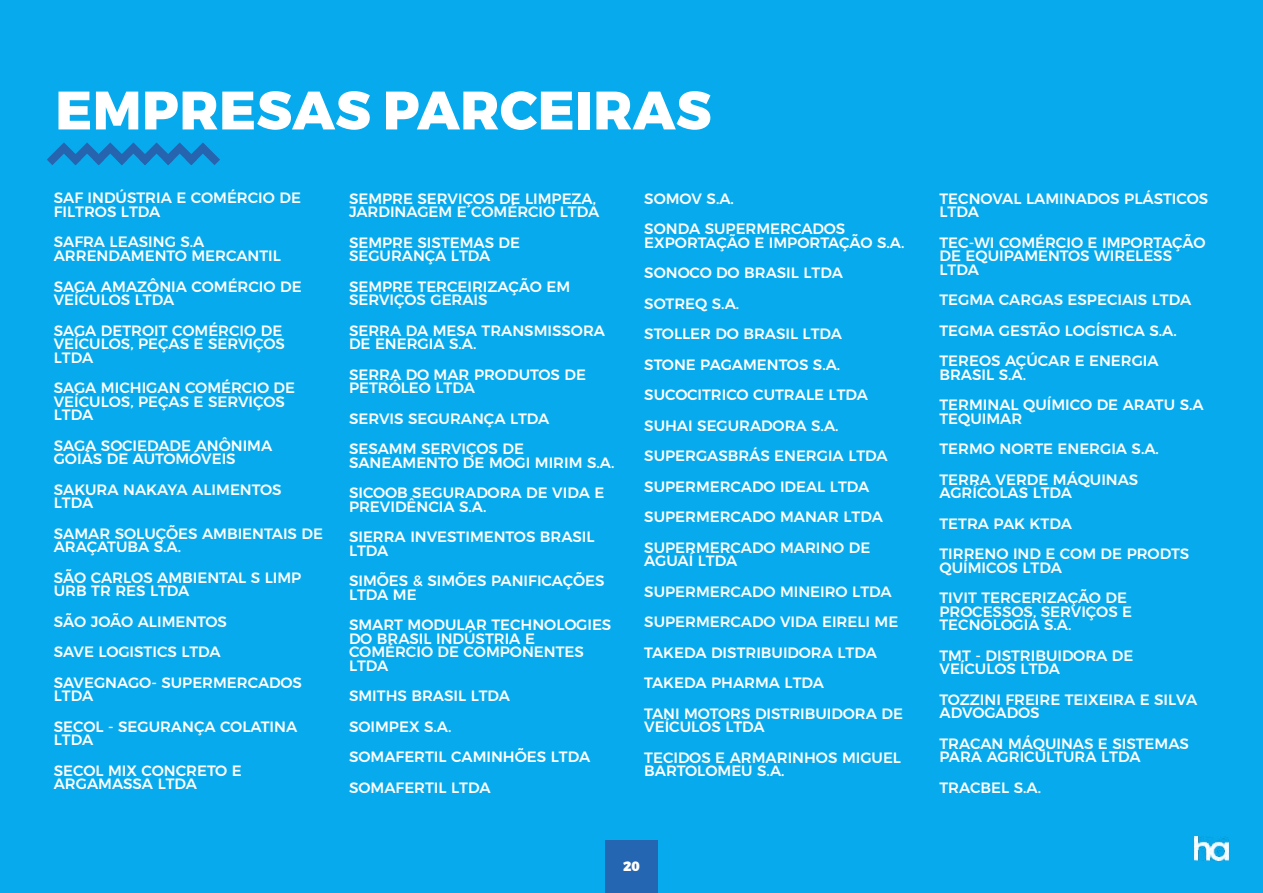
<style>
.page{position:relative;width:1263px;height:893px;background:#07abed}
.page>*{position:absolute;margin:0;border:0;box-sizing:border-box;transform-origin:0 0}
.t1{font:800 54px "Montserrat";letter-spacing:.01em;color:#fff}
.t2{font:500 15px/30.5px "Montserrat";color:#fff}
.t3{font:900 13.5px "Montserrat Alternates";color:#fff}
</style>
<div class="page">
<svg style="left:47px;top:142px;width:173px;height:23px"></svg>
<div style="left:605px;top:841px;width:53px;height:52px;background:#2466b1"></div>
<img style="left:1194px;top:837px;width:34px;height:23px">
<h1 class="t1" style="left:55px;top:77px;width:657px">EMPRESAS PARCEIRAS</h1>
<p class="t2" style="left:54px;top:190px;width:249px;line-height:13.5px">SAF INDÚSTRIA E COMÉRCIO DE<br>FILTROS LTDA</p>
<p class="t2" style="left:54px;top:234px;width:229px;line-height:13.5px">SAFRA LEASING S.A<br>ARRENDAMENTO MERCANTIL</p>
<p class="t2" style="left:54px;top:278px;width:249px;line-height:13.5px">SAGA AMAZÔNIA COMÉRCIO DE<br>VEÍCULOS LTDA</p>
<p class="t2" style="left:54px;top:322px;width:233px;line-height:13.5px">SAGA DETROIT COMÉRCIO DE<br>VEÍCULOS, PEÇAS E SERVIÇOS<br>LTDA</p>
<p class="t2" style="left:54px;top:380px;width:243px;line-height:13.5px">SAGA MICHIGAN COMÉRCIO DE<br>VEÍCULOS, PEÇAS E SERVIÇOS<br>LTDA</p>
<p class="t2" style="left:54px;top:437px;width:220px;line-height:13.5px">SAGA SOCIEDADE ANÔNIMA<br>GOIÁS DE AUTOMÓVEIS</p>
<p class="t2" style="left:54px;top:481px;width:229px;line-height:13.5px">SAKURA NAKAYA ALIMENTOS<br>LTDA</p>
<p class="t2" style="left:54px;top:525px;width:271px;line-height:13.5px">SAMAR SOLUÇÕES AMBIENTAIS DE<br>ARAÇATUBA S.A.</p>
<p class="t2" style="left:54px;top:569px;width:249px;line-height:13.5px">SÃO CARLOS AMBIENTAL S LIMP<br>URB TR RES LTDA</p>
<p class="t2" style="left:54px;top:605px;width:250px">SÃO JOÃO ALIMENTOS<br>SAVE LOGISTICS LTDA<br>SAVEGNAGO- SUPERMERCADOS</p>
<p class="t2" style="left:54px;top:679px;width:245px">LTDA<br>SECOL - SEGURANÇA COLATINA</p>
<p class="t2" style="left:54px;top:723px;width:189px">LTDA<br>SECOL MIX CONCRETO E</p>
<p class="t2" style="left:54px;top:767px;width:145px">ARGAMASSA LTDA</p>
<p class="t2" style="left:349px;top:190px;width:252px;line-height:13.5px">SEMPRE SERVIÇOS DE LIMPEZA,<br>JARDINAGEM E COMÉRCIO LTDA</p>
<p class="t2" style="left:349px;top:234px;width:173px;line-height:13.5px">SEMPRE SISTEMAS DE<br>SEGURANÇA LTDA</p>
<p class="t2" style="left:349px;top:278px;width:223px;line-height:13.5px">SEMPRE TERCEIRIZAÇÃO EM<br>SERVIÇOS GERAIS</p>
<p class="t2" style="left:349px;top:322px;width:258px;line-height:13.5px">SERRA DA MESA TRANSMISSORA<br>DE ENERGIA S.A.</p>
<p class="t2" style="left:349px;top:366px;width:238px;line-height:13.5px">SERRA DO MAR PRODUTOS DE<br>PETRÓLEO LTDA</p>
<p class="t2" style="left:349px;top:402px;width:202px">SERVIS SEGURANÇA LTDA<br>SESAMM SERVIÇOS DE</p>
<p class="t2" style="left:349px;top:446px;width:267px">SANEAMENTO DE MOGI MIRIM S.A.<br>SICOOB SEGURADORA DE VIDA E</p>
<p class="t2" style="left:349px;top:490px;width:247px">PREVIDÊNCIA S.A.<br>SIERRA INVESTIMENTOS BRASIL</p>
<p class="t2" style="left:349px;top:534px;width:257px">LTDA<br>SIMÕES &amp; SIMÕES PANIFICAÇÕES</p>
<p class="t2" style="left:349px;top:578px;width:264px">LTDA ME<br>SMART MODULAR TECHNOLOGIES</p>
<p class="t2" style="left:349px;top:630px;width:236px;line-height:13.5px">DO BRASIL INDÚSTRIA E<br>COMÉRCIO DE COMPONENTES<br>LTDA</p>
<p class="t2" style="left:349px;top:679px;width:243px">SMITHS BRASIL LTDA<br>SOIMPEX S.A.<br>SOMAFERTIL CAMINHÕES LTDA<br>SOMAFERTIL LTDA</p>
<p class="t2" style="left:644px;top:182px;width:203px">SOMOV S.A.<br>SONDA SUPERMERCADOS</p>
<p class="t2" style="left:644px;top:226px;width:262px">EXPORTAÇÃO E IMPORTAÇÃO S.A.<br>SONOCO DO BRASIL LTDA<br>SOTREQ S.A.<br>STOLLER DO BRASIL LTDA<br>STONE PAGAMENTOS S.A.<br>SUCOCITRICO CUTRALE LTDA<br>SUHAI SEGURADORA S.A.<br>SUPERGASBRÁS ENERGIA LTDA<br>SUPERMERCADO IDEAL LTDA<br>SUPERMERCADO MANAR LTDA<br>SUPERMERCADO MARINO DE</p>
<p class="t2" style="left:644px;top:544px;width:260px">AGUAÍ LTDA<br>SUPERMERCADO MINEIRO LTDA<br>SUPERMERCADO VIDA EIRELI ME<br>TAKEDA DISTRIBUIDORA LTDA<br>TAKEDA PHARMA LTDA<br>TANI MOTORS DISTRIBUIDORA DE</p>
<p class="t2" style="left:644px;top:710px;width:258px">VEÍCULOS LTDA<br>TECIDOS E ARMARINHOS MIGUEL</p>
<p class="t2" style="left:644px;top:754px;width:142px">BARTOLOMEU S.A.</p>
<p class="t3" style="left:623px;top:855px;width:18px">20</p>
<p class="t2" style="left:939px;top:190px;width:270px;line-height:13.5px">TECNOVAL LAMINADOS PLÁSTICOS<br>LTDA</p>
<p class="t2" style="left:939px;top:234px;width:268px;line-height:13.5px">TEC-WI COMÉRCIO E IMPORTAÇÃO<br>DE EQUIPAMENTOS WIRELESS<br>LTDA</p>
<p class="t2" style="left:939px;top:283px;width:253px">TEGMA CARGAS ESPECIAIS LTDA<br>TEGMA GESTÃO LOGÍSTICA S.A.<br>TEREOS AÇÚCAR E ENERGIA</p>
<p class="t2" style="left:939px;top:358px;width:266px">BRASIL S.A.<br>TERMINAL QUÍMICO DE ARATU S.A</p>
<p class="t2" style="left:939px;top:402px;width:221px">TEQUIMAR<br>TERMO NORTE ENERGIA S.A.<br>TERRA VERDE MÁQUINAS</p>
<p class="t2" style="left:939px;top:476px;width:251px">AGRÍCOLAS LTDA<br>TETRA PAK KTDA<br>TIRRENO IND E COM DE PRODTS</p>
<p class="t2" style="left:939px;top:551px;width:189px">QUÍMICOS LTDA<br>TIVIT TERCERIZAÇÃO DE</p>
<p class="t2" style="left:939px;top:603px;width:194px;line-height:13.5px">PROCESSOS, SERVIÇOS E<br>TECNOLOGIA S.A.</p>
<p class="t2" style="left:939px;top:647px;width:195px;line-height:13.5px">TMT - DISTRIBUIDORA DE<br>VEÍCULOS LTDA</p>
<p class="t2" style="left:939px;top:691px;width:259px;line-height:13.5px">TOZZINI FREIRE TEIXEIRA E SILVA<br>ADVOGADOS</p>
<p class="t2" style="left:939px;top:735px;width:251px;line-height:13.5px">TRACAN MÁQUINAS E SISTEMAS<br>PARA AGRICULTURA LTDA</p>
<p class="t2" style="left:939px;top:771px;width:103px">TRACBEL S.A.</p>
</div>
